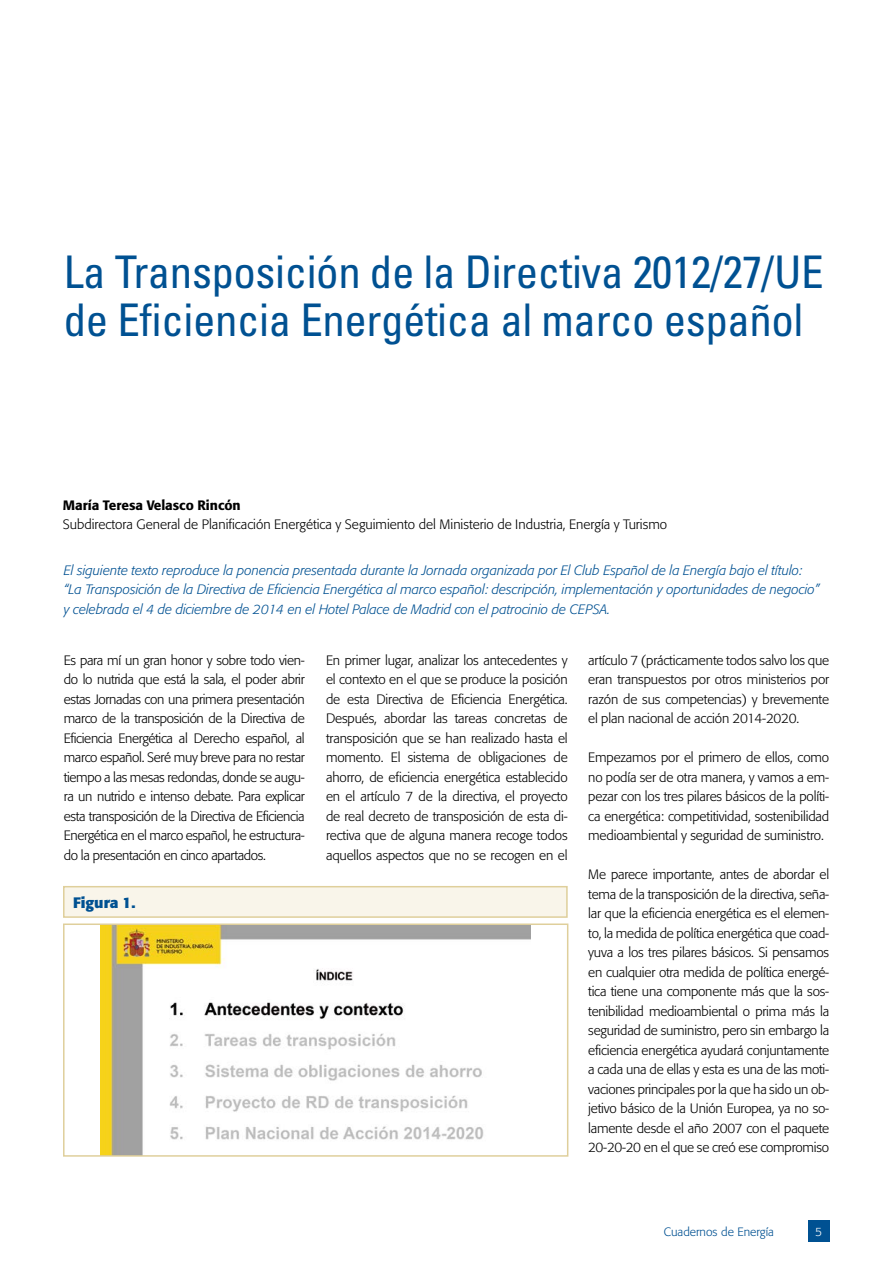
<style>
.page{position:relative;width:893px;height:1263px;background:#fff}
.page>*{position:absolute;margin:0;border:0;box-sizing:border-box;transform-origin:0 0}
.t1{font:condensed 45px/48px "Univers LT Std";letter-spacing:-.01em;color:#005192}
.t2{font:700 15px "Formata";color:#005192}
.t3{font:300 13.5px/19.5px "Formata";letter-spacing:-.01em;color:#000;text-align:justify}
.t4{font:italic 300 13.5px/19.5px "Formata";color:#005192}
.t5{font:300 12px "Formata";color:#005192}
.t6{font:300 12px "Formata";color:#fff}
.s1{font-weight:500}
</style>
<div class="page">
<div style="left:808px;top:1220px;width:21px;height:22px;background:#005192"></div>
<div style="left:64px;top:887px;width:503px;height:30px;background:#f9f5ea"></div>
<div style="left:63px;top:886px;width:505px;height:32px;border:2px solid #dfcf9b"></div>
<img style="left:100px;top:926px;width:431px;height:228px">
<div style="left:63px;top:923px;width:505px;height:234px;border:2px solid #dfcf9b"></div>
<p class="t1" style="left:64px;top:247px;width:761px">La Transposición de la Directiva 2012/27/UE de Eficiencia Energética al marco español</p>
<p class="t3" style="left:63px;top:495px;width:606px"><span class="s1">María Teresa Velasco Rincón<br></span>Subdirectora General de Planificación Energética y Seguimiento del Ministerio de Industria, Energía y Turismo</p>
<p class="t4" style="left:64px;top:560px;width:757px">El siguiente texto reproduce la ponencia presentada durante la Jornada organizada por El Club Español de la Energía bajo el título: “La Transposición de la Directiva de Eficiencia Energética al marco español: descripción, implementación y oportunidades de negocio” y celebrada el 4 de diciembre de 2014 en el Hotel Palace de Madrid con el patrocinio de CEPSA.</p>
<p class="t3" style="left:64px;top:650px;width:242px">Es para mí un gran honor y sobre todo vien&shy;do lo nutrida que está la sala, el poder abrir estas Jornadas con una primera presentación marco de la transposición de la Directiva de Eficiencia Energética al Derecho español, al marco español. Seré muy breve para no restar tiempo a las mesas redondas, donde se augu&shy;ra un nutrido e intenso debate. Para explicar esta transposición de la Directiva de Eficiencia Energética en el marco español, he estructura&shy;do la presentación en cinco apartados.</p>
<p class="t3" style="left:326px;top:650px;width:243px">En primer lugar, analizar los antecedentes y el contexto en el que se produce la posición de esta Directiva de Eficiencia Energética.<br>Después, abordar las tareas concretas de transposición que se han realizado hasta el momento. El sistema de obligaciones de ahorro, de eficiencia energética establecido en el artículo 7 de la directiva, el proyecto de real decreto de transposición de esta di&shy;rectiva que de alguna manera recoge todos aquellos aspectos que no se recogen en el</p>
<p class="t3" style="left:588px;top:650px;width:242px">artículo 7 (prácticamente todos salvo los que eran transpuestos por otros ministerios por razón de sus competencias) y brevemente el plan nacional de acción 2014-2020.</p>
<p class="t3" style="left:588px;top:748px;width:242px">Empezamos por el primero de ellos, como no podía ser de otra manera, y vamos a em&shy;pezar con los tres pilares básicos de la políti&shy;ca energética: competitividad, sostenibilidad medioambiental y seguridad de suministro.</p>
<p class="t3" style="left:588px;top:865px;width:242px">Me parece importante, antes de abordar el tema de la transposición de la directiva, seña&shy;lar que la eficiencia energética es el elemen&shy;to, la medida de política energética que coad&shy;yuva a los tres pilares básicos. Si pensamos en cualquier otra medida de política energé&shy;tica tiene una componente más que la sos&shy;tenibilidad medioambiental o prima más la seguridad de suministro, pero sin embargo la eficiencia energética ayudará conjuntamente a cada una de ellas y esta es una de las moti&shy;vaciones principales por la que ha sido un ob&shy;jetivo básico de la Unión Europea, ya no so&shy;lamente desde el año 2007 con el paquete 20-20-20 en el que se creó ese compromiso</p>
<p class="t2" style="left:73px;top:893px;width:64px">Figura 1.</p>
<p class="t5" style="left:664px;top:1224px;width:112px">Cuadernos de Energía</p>
<p class="t6" style="left:815px;top:1224px;width:8px">5</p>
</div>
